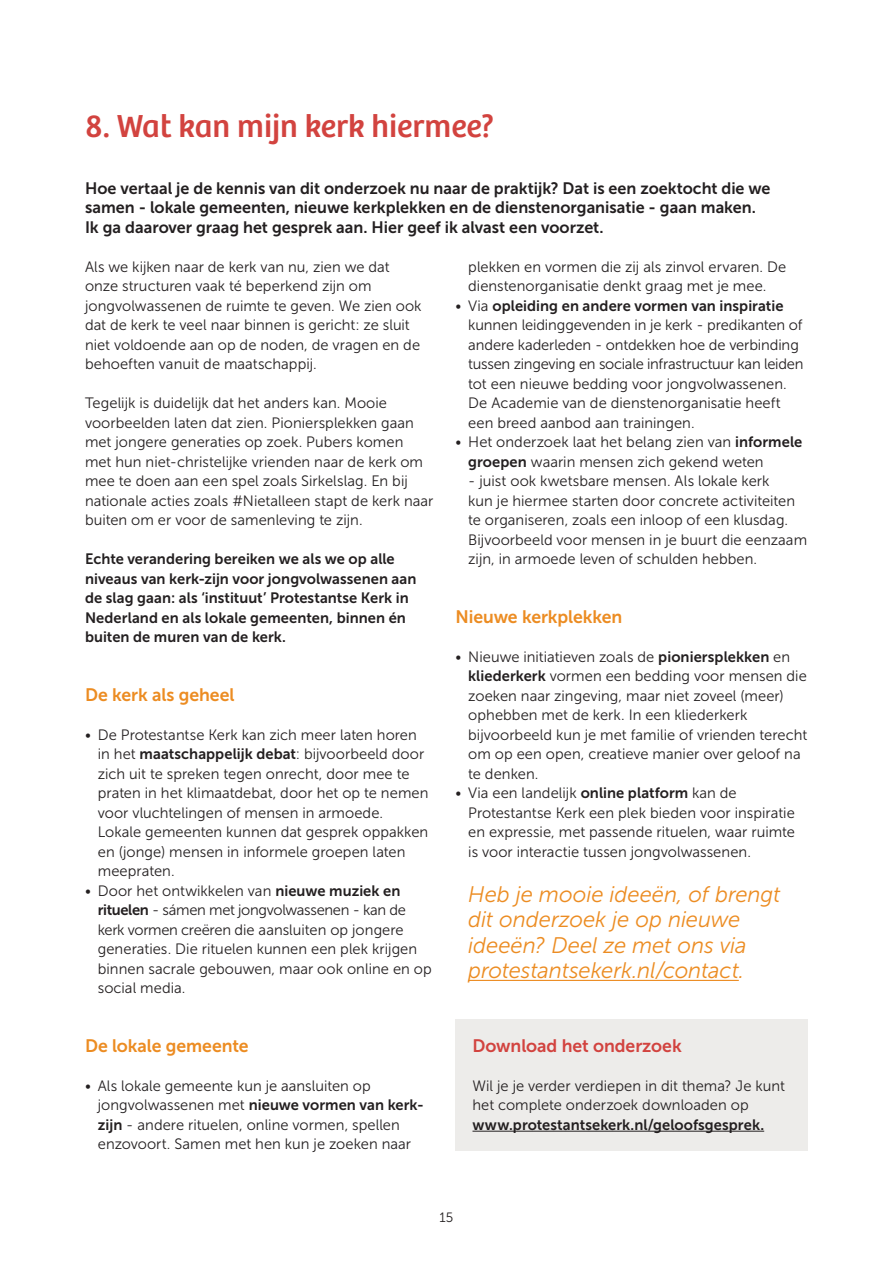
<style>
.page{position:relative;width:893px;height:1263px;background:#fff}
.page>*{position:absolute;margin:0;border:0;box-sizing:border-box;transform-origin:0 0}
.t1{font:33px "Bree";color:#d2433f}
.t2{font:italic 22.5px/25.5px "Museo Sans 300";letter-spacing:-.005em;color:#ec8c22}
.t3{font:18px "Museo Sans 700";letter-spacing:-.005em;color:#ec8c22}
.t4{font:18px "Museo Sans 700";color:#d2433f}
.t5{font:16.5px/19.5px "Museo Sans 700";color:#231f20}
.t6{font:15px/19.5px "Museo Sans 300";letter-spacing:.005em;color:#231f20}
.t7{font:15px/19.5px "Museo Sans 700";letter-spacing:.005em;color:#231f20}
.t8{font:13.5px "Museo Sans 300";color:#231f20}
.s1{font-family:"Museo Sans 700"}
.s2{font-family:"Museo Sans 300"}
</style>
<div class="page">
<div style="left:455px;top:1019px;width:353px;height:132px;background:#edecea"></div>
<hr style="left:468px;top:980px;width:271px;height:1px;background:#ec8c22">
<hr style="left:472px;top:1131px;width:292px;height:1px;background:#231f20">
<h1 class="t1" style="left:85px;top:107px;width:411px">8. Wat kan mijn kerk hiermee?</h1>
<p class="t5" style="left:85px;top:178px;width:687px">Hoe vertaal je de kennis van dit onderzoek nu naar de praktijk? Dat is een zoektocht die we samen - lokale gemeenten, nieuwe kerkplekken en de dienstenorganisatie - gaan maken.<br>Ik ga daarover graag het gesprek aan. Hier geef ik alvast een voorzet.</p>
<p class="t6" style="left:85px;top:257px;width:338px">Als we kijken naar de kerk van nu, zien we dat onze structuren vaak té beperkend zijn om jongvolwassenen de ruimte te geven. We zien ook dat de kerk te veel naar binnen is gericht: ze sluit niet voldoende aan op de noden, de vragen en de behoeften vanuit de maatschappij.</p>
<p class="t6" style="left:85px;top:393px;width:350px">Tegelijk is duidelijk dat het anders kan. Mooie voorbeelden laten dat zien. Pioniersplekken gaan met jongere generaties op zoek. Pubers komen met hun niet-christelijke vrienden naar de kerk om mee te doen aan een spel zoals Sirkelslag. En bij nationale acties zoals #Nietalleen stapt de kerk naar buiten om er voor de samenleving te zijn.</p>
<p class="t7" style="left:85px;top:549px;width:333px">Echte verandering bereiken we als we op alle niveaus van kerk-zijn voor jongvolwassenen aan de slag gaan: als ‘instituut’ Protestantse Kerk in Nederland en als lokale gemeenten, binnen én buiten de muren van de kerk.</p>
<p class="t3" style="left:85px;top:684px;width:151px">De kerk als geheel</p>
<p class="t6" style="left:98px;top:725px;width:332px;text-indent:-13px">• De Protestantse Kerk kan zich meer laten horen in het <span class="s1">maatschappelijk debat</span>: bijvoorbeeld door zich uit te spreken tegen onrecht, door mee te praten in het klimaatdebat, door het op te nemen voor vluchtelingen of mensen in armoede.<br>Lokale gemeenten kunnen dat gesprek oppakken en (jonge) mensen in informele groepen laten meepraten.</p>
<p class="t6" style="left:98px;top:881px;width:335px;text-indent:-13px">• Door het ontwikkelen van <span class="s1">nieuwe muziek en rituelen</span> - sámen met jongvolwassenen - kan de kerk vormen creëren die aansluiten op jongere generaties. Die rituelen kunnen een plek krijgen binnen sacrale gebouwen, maar ook online en op social media.</p>
<p class="t3" style="left:85px;top:1035px;width:165px">De lokale gemeente</p>
<p class="t6" style="left:85px;top:1076px;width:287px">• Als lokale gemeente kun je aansluiten op</p>
<p class="t7" style="left:98px;top:1095px;width:327px"><span class="s2">jongvolwassenen met</span> nieuwe vormen van kerk-</p>
<p class="t6" style="left:98px;top:1115px;width:315px"><span class="s1">zijn</span> - andere rituelen, online vormen, spellen enzovoort. Samen met hen kun je zoeken naar</p>
<p class="t6" style="left:468px;top:257px;width:319px">plekken en vormen die zij als zinvol ervaren. De dienstenorganisatie denkt graag met je mee.</p>
<p class="t7" style="left:455px;top:296px;width:329px"><span class="s2">• Via</span> opleiding en andere vormen van inspiratie</p>
<p class="t6" style="left:468px;top:315px;width:337px">kunnen leidinggevenden in je kerk - predikanten of andere kaderleden - ontdekken hoe de verbinding tussen zingeving en sociale infrastructuur kan leiden tot een nieuwe bedding voor jongvolwassenen.<br>De Academie van de dienstenorganisatie heeft een breed aanbod aan trainingen.</p>
<p class="t6" style="left:468px;top:432px;width:335px;text-indent:-13px">• Het onderzoek laat het belang zien van <span class="s1">informele groepen</span> waarin mensen zich gekend weten</p>
<p class="t6" style="left:468px;top:471px;width:340px">- juist ook kwetsbare mensen. Als lokale kerk<br>kun je hiermee starten door concrete activiteiten te organiseren, zoals een inloop of een klusdag.<br>Bijvoorbeeld voor mensen in je buurt die eenzaam zijn, in armoede leven of schulden hebben.</p>
<p class="t3" style="left:455px;top:606px;width:168px">Nieuwe kerkplekken</p>
<p class="t6" style="left:468px;top:647px;width:341px;text-indent:-13px">• Nieuwe initiatieven zoals de <span class="s1">pioniersplekken</span> en <span class="s1">kliederkerk</span> vormen een bedding voor mensen die zoeken naar zingeving, maar niet zoveel (meer) ophebben met de kerk. In een kliederkerk bijvoorbeeld kun je met familie of vrienden terecht om op een open, creatieve manier over geloof na te denken.</p>
<p class="t6" style="left:468px;top:783px;width:328px;text-indent:-13px">• Via een landelijk <span class="s1">online platform</span> kan de Protestantse Kerk een plek bieden voor inspiratie en expressie, met passende rituelen, waar ruimte is voor interactie tussen jongvolwassenen.</p>
<h2 class="t2" style="left:468px;top:881px;width:314px">Heb je mooie ideeën, of brengt dit onderzoek je op nieuwe ideeën? Deel ze met ons via protestantsekerk.nl/contact.</h2>
<p class="t4" style="left:472px;top:1035px;width:211px">Download het onderzoek</p>
<p class="t6" style="left:472px;top:1076px;width:314px">Wil je je verder verdiepen in dit thema? Je kunt het complete onderzoek downloaden op</p>
<p class="t7" style="left:472px;top:1115px;width:293px">www.protestantsekerk.nl/geloofsgesprek.</p>
<p class="t8" style="left:440px;top:1210px;width:15px">15</p>
</div>
